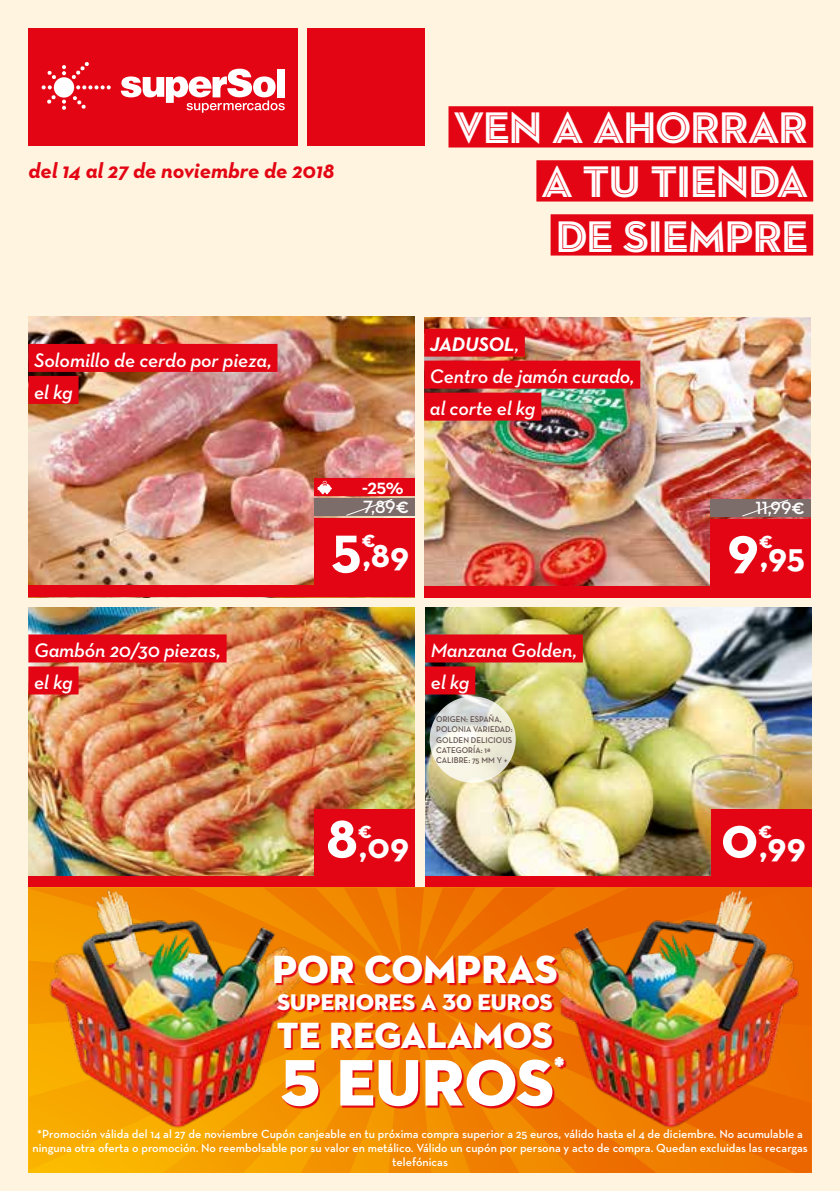
<style>
.page{position:relative;width:840px;height:1191px;background:#fff}
.page>*{position:absolute;margin:0;border:0;box-sizing:border-box;transform-origin:0 0}
.t1{font:66.8px "Neutraface 2 Display Titling";color:#fff}
.t2{font:700 60px "Neutra Text";color:#fff}
.t3{font:45px/54px "Neutraface 2 Display Inline";letter-spacing:-.005em;color:#fff;text-align:right}
.t4{font:40px "Neutraface 2 Display Titling";color:#fff}
.t5{font:37.2px "Neutraface 2 Display Titling";color:#fff}
.t6{font:700 36px "Neutra Text";letter-spacing:-.005em;color:#fff}
.t7{font:29.4px "Neutraface 2 Display Titling";color:#fff}
.t8{font:700 23.4px "Neutra Text";color:#fff}
.t9{font:23px "Neutraface 2 Display Titling";color:#fff}
.t10{font:italic 700 22px "Neutra Text";color:#e30514}
.t11{font:22px "Neutra Text Demi SC";color:#fff}
.t12{font:italic 600 20px/32px "Neutra Text";letter-spacing:-.005em;color:#fff}
.t13{font:18px "Neutra Text Demi Alt";color:#fff}
.t14{font:600 12px/14px "Neutra Text";color:#fff;text-align:center}
.t15{font:600 8.4px/10.2px "Neutra Text";color:#62514e;scale:.95 1}
.s1{font-weight:700}
.s2{font-family:"Neutra Text";font-weight:600;font-size:22px}
.s3{font-size:34.2px}
</style>
<div class="page">
<div style="left:0;top:0;width:839px;height:1191px;background:#fff4df"></div>
<div style="left:28px;top:29px;width:270px;height:117px;background:#e30514"></div>
<div style="left:307px;top:29px;width:118px;height:117px;background:#e30514"></div>
<svg style="left:121px;top:69px;width:163px;height:44px"></svg>
<div style="left:54px;top:77px;width:20px;height:21px;background:#fff;border-radius:50%"></div>
<svg style="left:42px;top:85px;width:10px;height:4px"></svg>
<svg style="left:62px;top:65px;width:4px;height:10px"></svg>
<svg style="left:62px;top:100px;width:4px;height:10px"></svg>
<svg style="left:73px;top:96px;width:13px;height:13px"></svg>
<svg style="left:47px;top:71px;width:9px;height:8px"></svg>
<svg style="left:72px;top:62px;width:17px;height:17px"></svg>
<svg style="left:47px;top:95px;width:9px;height:9px"></svg>
<svg style="left:76px;top:85px;width:35px;height:4px"></svg>
<div style="left:448px;top:106px;width:364px;height:41px;background:#e30514"></div>
<div style="left:536px;top:160px;width:276px;height:41px;background:#e30514"></div>
<div style="left:550px;top:214px;width:262px;height:41px;background:#e30514"></div>
<img style="left:28px;top:317px;width:386px;height:268px">
<div style="left:28px;top:585px;width:386px;height:12px;background:#e30514"></div>
<div style="left:28px;top:344px;width:249px;height:28px;background:#e30514"></div>
<div style="left:28px;top:376px;width:50px;height:28px;background:#e30514"></div>
<div style="left:314px;top:499px;width:100px;height:17px;background:#7c6d6a"></div>
<svg style="left:345px;top:498px;width:48px;height:18px"></svg>
<div style="left:314px;top:478px;width:100px;height:18px;background:#e30514"></div>
<svg style="left:317px;top:481px;width:15px;height:13px"></svg>
<div style="left:314px;top:518px;width:100px;height:67px;background:#e30514"></div>
<img style="left:28px;top:607px;width:386px;height:268px">
<div style="left:28px;top:875px;width:386px;height:12px;background:#e30514"></div>
<div style="left:28px;top:634px;width:198px;height:28px;background:#e30514"></div>
<div style="left:28px;top:666px;width:50px;height:28px;background:#e30514"></div>
<div style="left:314px;top:809px;width:100px;height:67px;background:#e30514"></div>
<img style="left:424px;top:317px;width:386px;height:269px">
<div style="left:424px;top:586px;width:386px;height:12px;background:#e30514"></div>
<div style="left:424px;top:328px;width:100px;height:28px;background:#e30514"></div>
<div style="left:424px;top:360px;width:216px;height:28px;background:#e30514"></div>
<div style="left:424px;top:392px;width:117px;height:28px;background:#e30514"></div>
<div style="left:709px;top:499px;width:101px;height:17px;background:#7c6d6a"></div>
<svg style="left:740px;top:499px;width:49px;height:18px"></svg>
<div style="left:709px;top:519px;width:101px;height:67px;background:#e30514"></div>
<img style="left:425px;top:607px;width:386px;height:268px">
<div style="left:425px;top:875px;width:386px;height:12px;background:#e30514"></div>
<div style="left:425px;top:634px;width:157px;height:28px;background:#e30514"></div>
<div style="left:425px;top:666px;width:50px;height:28px;background:#e30514"></div>
<div style="left:710px;top:809px;width:101px;height:67px;background:#e30514"></div>
<svg style="left:429px;top:696px;width:86px;height:87px"></svg>
<svg style="left:29px;top:887px;width:781px;height:285px;background:#f18800"></svg>
<img style="left:37px;top:887px;width:277px;height:252px">
<img style="left:534px;top:887px;width:276px;height:252px">
<svg style="left:276px;top:957px;width:290px;height:151px;background:#ea5108"></svg>
<h3 class="t10" style="left:28px;top:157px;width:307px">del 14 al 27 de noviembre de 2018</h3>
<h3 class="t3" style="left:454px;top:101px;width:355px">VEN A AHORRAR<br>A TU TIENDA<br>DE SIEMPRE</h3>
<h3 class="t12" style="left:34px;top:343px;width:239px">Solomillo de cerdo por pieza, el kg</h3>
<h3 class="t12" style="left:34px;top:634px;width:188px">Gambón 20/30 piezas, el kg</h3>
<h3 class="t12" style="left:429px;top:328px;width:206px"><span class="s1">JADUSOL</span>,<br>Centro de jamón curado, al corte el kg</h3>
<h3 class="t11" style="left:361px;top:473px;width:43px">-25%</h3>
<h3 class="t13" style="left:363px;top:496px;width:47px">7,89<span class="s2">€</span></h3>
<h2 class="t2" style="left:331px;top:509px;width:32px">5</h2>
<h3 class="t8" style="left:361px;top:524px;width:15px">€</h3>
<h3 class="t6" style="left:362px;top:532px;width:48px"><span class="s3">,</span>89</h3>
<h2 class="t2" style="left:325px;top:799px;width:34px">8</h2>
<h3 class="t8" style="left:358px;top:815px;width:15px">€</h3>
<h3 class="t6" style="left:359px;top:823px;width:52px"><span class="s3">,</span>09</h3>
<h3 class="t12" style="left:430px;top:634px;width:148px">Manzana Golden, el kg</h3>
<p class="t15" style="left:436px;top:714px;width:82px">ORIGEN: ESPAÑA,<br>POLONIA VARIEDAD:<br>GOLDEN DELICIOUS<br>CATEGORÍA: 1ª<br>CALIBRE: 75 MM Y +</p>
<h3 class="t13" style="left:755px;top:496px;width:51px">11,99<span class="s2">€</span></h3>
<h2 class="t2" style="left:726px;top:510px;width:33px">9</h2>
<h3 class="t8" style="left:758px;top:525px;width:15px">€</h3>
<h3 class="t6" style="left:759px;top:533px;width:47px"><span class="s3">,</span>95</h3>
<h2 class="t2" style="left:720px;top:799px;width:39px">0</h2>
<h3 class="t8" style="left:758px;top:815px;width:15px">€</h3>
<h3 class="t6" style="left:758px;top:823px;width:48px"><span class="s3">,</span>99</h3>
<h3 class="t4" style="left:272px;top:944px;width:287px">POR COMPRAS</h3>
<h3 class="t9" style="left:277px;top:988px;width:277px">SUPERIORES A 30 EUROS</h3>
<h3 class="t5" style="left:277px;top:1011px;width:277px">TE REGALAMOS</h3>
<h1 class="t1" style="left:281px;top:1041px;width:274px">5 EUROS</h1>
<h3 class="t7" style="left:553px;top:1048px;width:13px">*</h3>
<p class="t14" style="left:32px;top:1126px;width:776px">*Promoción válida del 14 al 27 de noviembre Cupón canjeable en tu próxima compra superior a 25 euros, válido hasta el 4 de diciembre. No acumulable a ninguna otra oferta o promoción. No reembolsable por su valor en metálico. Válido un cupón por persona y acto de compra. Quedan excluidas las recargas telefónicas</p>
</div>
